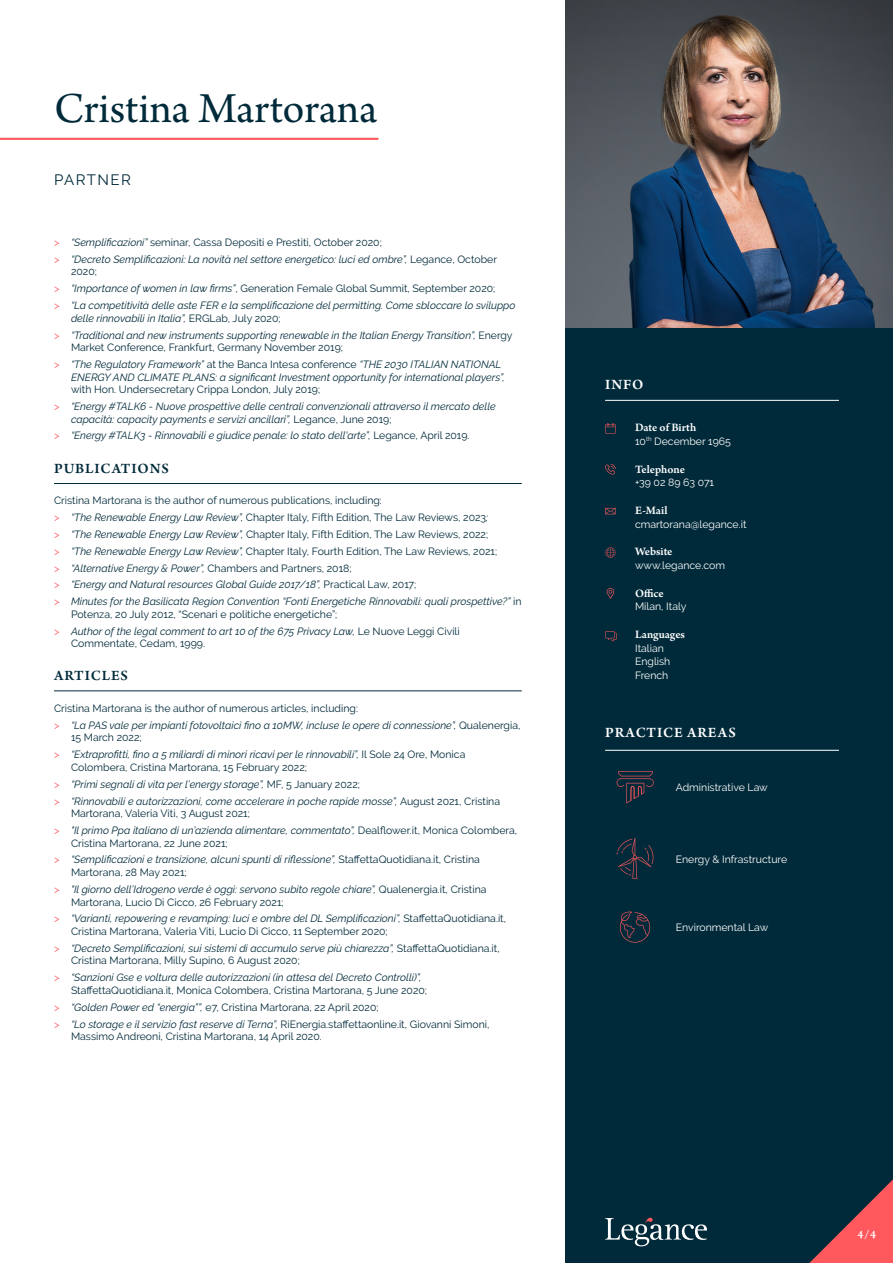
<style>
.page{position:relative;width:893px;height:1263px;background:#fff}
.page>*{position:absolute;margin:0;border:0;box-sizing:border-box;transform-origin:0 0}
.t1{font:45px "Arno Pro";letter-spacing:-.005em;color:#002a3a}
.t2{font:600 15px "Arno Pro";letter-spacing:.06em;color:#002a3a}
.t3{font:600 15px "Arno Pro";letter-spacing:.06em;color:#fff}
.t4{font:15px "Raleway";letter-spacing:.1em;color:#002a3a}
.t5{font:600 12px "Arno Pro";letter-spacing:-.005em;color:#fff}
.t6{font:italic 10.5px/12.6px "Raleway";color:#002a3a}
.t7{font:10.5px/12.6px "Raleway";color:#002a3a}
.t8{font:10.5px "Raleway";color:#fff}
.s1{color:#ff585d}
.s2{font-style:italic}
.s3{font-style:normal;color:#ff585d}
.s4{font-style:normal}
</style>
<div class="page">
<div style="left:566px;top:305px;width:327px;height:958px;background:#002a3a"></div>
<img style="left:566px;top:0;width:327px;height:327px">
<svg style="left:605px;top:1218px;width:102px;height:28px"></svg>
<svg style="left:809px;top:1179px;width:84px;height:84px"></svg>
<hr style="left:0;top:138px;width:378px;height:2px;background:#ff585d">
<svg style="left:607px;top:588px;width:7px;height:11px"></svg>
<svg style="left:605px;top:508px;width:11px;height:6px"></svg>
<svg style="left:605px;top:464px;width:11px;height:11px"></svg>
<svg style="left:605px;top:547px;width:11px;height:11px"></svg>
<svg style="left:605px;top:423px;width:11px;height:10px"></svg>
<svg style="left:605px;top:631px;width:12px;height:10px"></svg>
<hr style="left:605px;top:400px;width:234px;height:1px;background:#fff">
<hr style="left:605px;top:750px;width:234px;height:1px;background:#fff">
<svg style="left:617px;top:771px;width:37px;height:32px"></svg>
<svg style="left:617px;top:838px;width:36px;height:41px"></svg>
<svg style="left:620px;top:911px;width:30px;height:31px"></svg>
<hr style="left:54px;top:483px;width:468px;height:1px;background:#002a3a">
<hr style="left:54px;top:691px;width:468px;height:1px;background:#002a3a">
<p class="t1" style="left:54px;top:83px;width:325px">Cristina Martorana</p>
<p class="t4" style="left:54px;top:171px;width:79px">PARTNER</p>
<p class="t7" style="left:54px;top:236px;width:329px"><span class="s1">&gt;</span> <span class="s2">“Semplificazioni”</span> seminar, Cassa Depositi e Prestiti, October 2020;</p>
<p class="t6" style="left:71px;top:253px;width:427px;text-indent:-17px"><span class="s3">&gt;</span> “Decreto Semplificazioni: La novità nel settore energetico: luci ed ombre”, <span class="s4">Legance, October<br>2020;</span></p>
<p class="t7" style="left:54px;top:282px;width:443px"><span class="s1">&gt;</span> <span class="s2">“Importance of women in law firms”</span>, Generation Female Global Summit, September 2020;</p>
<p class="t6" style="left:71px;top:299px;width:446px;text-indent:-17px"><span class="s3">&gt;</span> “La competitività delle aste FER e la semplificazione del permitting. Come sbloccare lo sviluppo delle rinnovabili in Italia”, <span class="s4">ERGLab, July 2020;</span></p>
<p class="t6" style="left:71px;top:328px;width:443px;text-indent:-17px"><span class="s3">&gt;</span> “Traditional and new instruments supporting renewable in the Italian Energy Transition”, <span class="s4">Energy<br>Market Conference, Frankfurt, Germany November 2019;</span></p>
<p class="t6" style="left:71px;top:358px;width:435px;text-indent:-17px"><span class="s3">&gt;</span> “The Regulatory Framework” <span class="s4">at the Banca Intesa conference</span> “THE 2030 ITALIAN NATIONAL<br>ENERGY AND CLIMATE PLANS: a significant Investment opportunity for international players”, <span class="s4">with Hon. Undersecretary Crippa London, July 2019;</span></p>
<p class="t6" style="left:71px;top:400px;width:426px;text-indent:-17px"><span class="s3">&gt;</span> “Energy #TALK6 - Nuove prospettive delle centrali convenzionali attraverso il mercato delle capacità: capacity payments e servizi ancillari”, <span class="s4">Legance, June 2019;</span></p>
<p class="t6" style="left:54px;top:429px;width:417px"><span class="s3">&gt;</span> “Energy #TALK3 - Rinnovabili e giudice penale: lo stato dell'arte”, <span class="s4">Legance, April 2019.</span></p>
<p class="t2" style="left:54px;top:459px;width:116px">PUBLICATIONS</p>
<p class="t7" style="left:54px;top:494px;width:329px">Cristina Martorana is the author of numerous publications, including:</p>
<p class="t7" style="left:54px;top:511px;width:436px"><span class="s1">&gt;</span> <span class="s2">“The Renewable Energy Law Review”,</span> Chapter Italy, Fifth Edition, The Law Reviews, 2023<span class="s2">;</span></p>
<p class="t7" style="left:54px;top:528px;width:436px"><span class="s1">&gt;</span> <span class="s2">“The Renewable Energy Law Review”,</span> Chapter Italy, Fifth Edition, The Law Reviews, 2022;</p>
<p class="t7" style="left:54px;top:545px;width:445px"><span class="s1">&gt;</span> <span class="s2">“The Renewable Energy Law Review”,</span> Chapter Italy, Fourth Edition, The Law Reviews, 2021;</p>
<p class="t6" style="left:54px;top:561px;width:299px"><span class="s3">&gt;</span> “Alternative Energy &amp; Power”, <span class="s4">Chambers and Partners, 2018;</span></p>
<p class="t6" style="left:54px;top:578px;width:364px"><span class="s3">&gt;</span> “Energy and Natural resources Global Guide 2017/18”, <span class="s4">Practical Law, 2017;</span></p>
<p class="t6" style="left:71px;top:595px;width:452px;text-indent:-17px"><span class="s3">&gt;</span> Minutes for the Basilicata Region Convention “Fonti Energetiche Rinnovabili: quali prospettive?” <span class="s4">in<br>Potenza, 20 July 2012, “Scenari e politiche energetiche”;</span></p>
<p class="t6" style="left:71px;top:625px;width:390px;text-indent:-17px"><span class="s3">&gt;</span> Author of the legal comment to art 10 of the 675 Privacy Law, <span class="s4">Le Nuove Leggi Civili<br>Commentate, Cedam, 1999.</span></p>
<p class="t2" style="left:54px;top:667px;width:75px">ARTICLES</p>
<p class="t7" style="left:54px;top:702px;width:305px">Cristina Martorana is the author of numerous articles, including:</p>
<p class="t6" style="left:71px;top:719px;width:451px;text-indent:-17px"><span class="s3">&gt;</span> “La PAS vale per impianti fotovoltaici fino a 10MW, incluse le opere di connessione”, <span class="s4">Qualenergia,<br>15 March 2022;</span></p>
<p class="t6" style="left:71px;top:748px;width:396px;text-indent:-17px"><span class="s3">&gt;</span> “Extraprofitti, fino a 5 miliardi di minori ricavi per le rinnovabili”, <span class="s4">Il Sole 24 Ore, Monica<br>Colombera, Cristina Martorana, 15 February 2022;</span></p>
<p class="t6" style="left:54px;top:778px;width:307px"><span class="s3">&gt;</span> “Primi segnali di vita per l’energy storage”, <span class="s4">MF, 5 January 2022;</span></p>
<p class="t6" style="left:71px;top:794px;width:431px;text-indent:-17px"><span class="s3">&gt;</span> “Rinnovabili e autorizzazioni, come accelerare in poche rapide mosse”, <span class="s4">August 2021, Cristina<br>Martorana, Valeria Viti, 3 August 2021;</span></p>
<p class="t7" style="left:71px;top:824px;width:448px;text-indent:-17px"><span class="s1">&gt;</span> <span class="s2">"Il primo Ppa italiano di un’azienda alimentare, commentato”,</span> Dealflower.it, Monica Colombera,<br>Cristina Martorana, 22 June 2021;</p>
<p class="t6" style="left:71px;top:853px;width:410px;text-indent:-17px"><span class="s3">&gt;</span> “Semplificazioni e transizione, alcuni spunti di riflessione”, <span class="s4">StaffettaQuotidiana.it, Cristina<br>Martorana, 28 May 2021;</span></p>
<p class="t7" style="left:71px;top:883px;width:417px;text-indent:-17px"><span class="s1">&gt;</span> <span class="s2">"Il giorno dell’Idrogeno verde è oggi: servono subito regole chiare”,</span> Qualenergia.it, Cristina<br>Martorana, Lucio Di Cicco, 26 February 2021;</p>
<p class="t7" style="left:71px;top:912px;width:437px;text-indent:-17px"><span class="s1">&gt;</span> <span class="s2">“Varianti, repowering e revamping: luci e ombre del DL Semplificazioni”,</span> StaffettaQuotidiana.it,<br>Cristina Martorana, Valeria Viti, Lucio Di Cicco, 11 September 2020;</p>
<p class="t7" style="left:71px;top:942px;width:430px;text-indent:-17px"><span class="s1">&gt;</span> <span class="s2">“Decreto Semplificazioni, sui sistemi di accumulo serve più chiarezza”,</span> StaffettaQuotidiana.it,<br>Cristina Martorana, Milly Supino, 6 August 2020;</p>
<p class="t6" style="left:71px;top:971px;width:358px;text-indent:-17px"><span class="s3">&gt;</span> “Sanzioni Gse e voltura delle autorizzazioni (in attesa del Decreto Controlli)”,<br><span class="s4">StaffettaQuotidiana.it, Monica Colombera, Cristina Martorana, 5 June 2020;</span></p>
<p class="t7" style="left:54px;top:1001px;width:326px"><span class="s1">&gt;</span> <span class="s2">“Golden Power ed “energia””,</span> e7, Cristina Martorana, 22 April 2020;</p>
<p class="t7" style="left:71px;top:1017px;width:420px;text-indent:-17px"><span class="s1">&gt;</span> <span class="s2">“Lo storage e il servizio fast reserve di Terna”,</span> RiEnergia.staffettaonline.it, Giovanni Simoni,<br>Massimo Andreoni, Cristina Martorana, 14 April 2020.</p>
<p class="t3" style="left:605px;top:376px;width:40px">INFO</p>
<p class="t5" style="left:635px;top:421px;width:63px">Date of Birth</p>
<p class="t8" style="left:635px;top:435px;width:97px">10<sup>th</sup> December 1965</p>
<p class="t5" style="left:635px;top:462px;width:51px">Telephone</p>
<p class="t8" style="left:635px;top:476px;width:81px">+39 02 89 63 071</p>
<p class="t5" style="left:635px;top:503px;width:34px">E-Mail</p>
<p class="t8" style="left:635px;top:518px;width:113px">cmartorana@legance.it</p>
<p class="t5" style="left:635px;top:545px;width:39px">Website</p>
<p class="t8" style="left:635px;top:559px;width:91px">www.legance.com</p>
<p class="t5" style="left:635px;top:586px;width:30px">Office</p>
<p class="t8" style="left:635px;top:601px;width:53px">Milan, Italy</p>
<p class="t5" style="left:635px;top:628px;width:51px">Languages</p>
<p class="t8" style="left:635px;top:642px;width:30px">Italian</p>
<p class="t8" style="left:635px;top:655px;width:37px">English</p>
<p class="t8" style="left:635px;top:669px;width:35px">French</p>
<p class="t3" style="left:605px;top:724px;width:132px">PRACTICE AREAS</p>
<p class="t8" style="left:676px;top:781px;width:94px">Administrative Law</p>
<p class="t8" style="left:676px;top:853px;width:113px">Energy &amp; Infrastructure</p>
<p class="t8" style="left:676px;top:921px;width:94px">Environmental Law</p>
<p class="t5" style="left:857px;top:1228px;width:20px">4/4</p>
</div>
